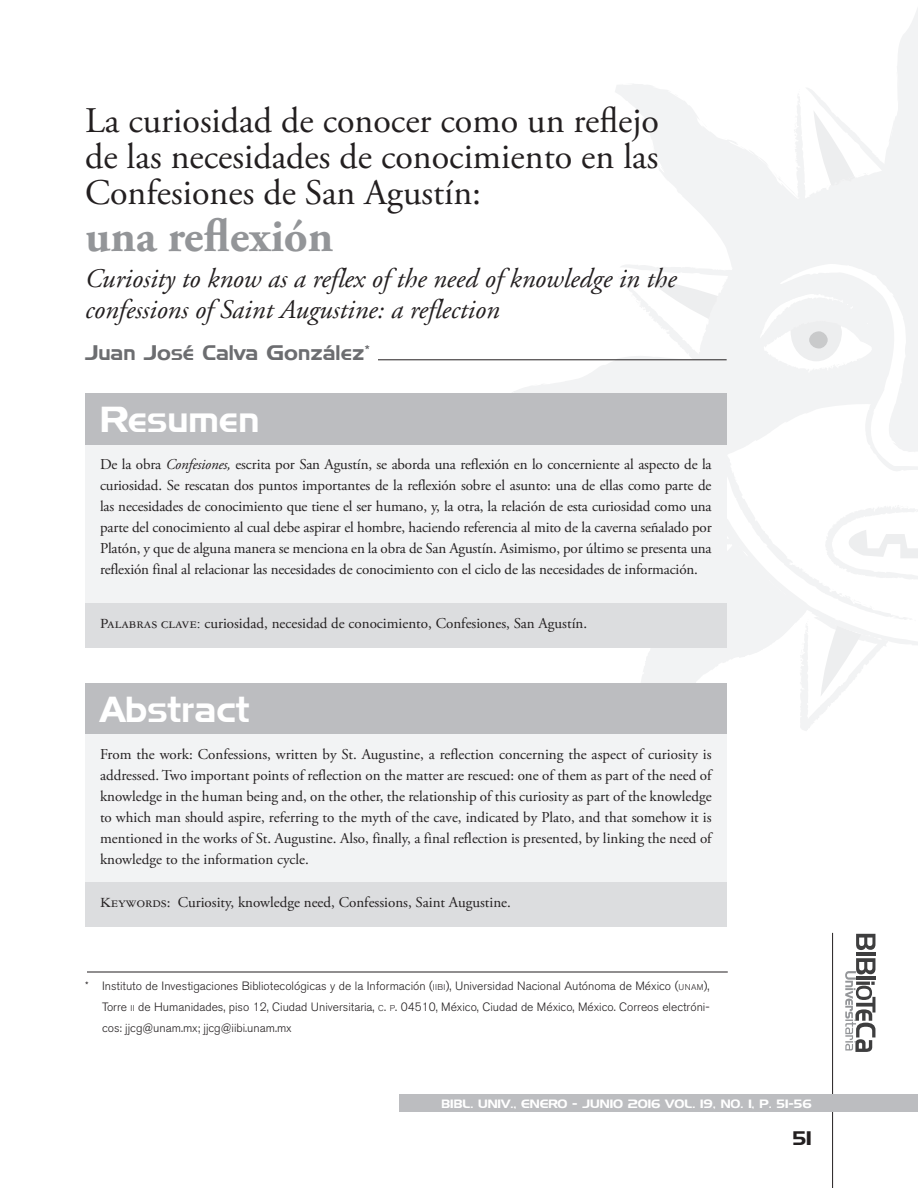
<style>
.page{position:relative;width:918px;height:1188px;background:#fff}
.page>*{position:absolute;margin:0;border:0;box-sizing:border-box;transform-origin:0 0}
.TITULO_-_parte_grand{font:700 46.5px "Adobe Garamond Pro";color:#939598}
.t1{font:36px/36px "Adobe Garamond Pro";color:#231f20;text-align:justify}
.RESUMEN_-_Titulo{font:36px "Denmark";color:#fff}
.TITULO_-_english{font:italic 27px/31.5px "Adobe Garamond LT";color:#231f20}
.t2{font:21px "Denmark";color:#6c6d70}
.t3{font:19.5px "Denmark";color:#231f20}
.RESUMEN_-_Español{font:15px/21px "Adobe Garamond Pro";color:#231f20;text-align:justify}
.Nota_al_pie{font:300 12px/21px "Akzidenz Grotesk BE";color:#231f20;text-align:justify}
.Identificador_derech{font:12px "Denmark";color:#fff}
.s1{font-style:italic}
.s2{font-family:"Garamond Three SC"}
.s3{font-size:8.4px}
.s4{font-style:inherit}
</style>
<div class="page">
<svg style="left:497px;top:8px;width:421px;height:385px"></svg>
<svg style="left:898px;top:50px;width:2px;height:9px"></svg>
<svg style="left:604px;top:87px;width:314px;height:644px"></svg>
<hr style="left:832px;top:933px;width:1px;height:255px;background:#231f20">
<svg style="left:856px;top:934px;width:19px;height:16px"></svg>
<hr style="left:856px;top:952px;width:19px;height:4px;background:#3e3e3f">
<svg style="left:845px;top:958px;width:30px;height:94px"></svg>
<div style="left:399px;top:1094px;width:519px;height:17px;background:#bcbdc0"></div>
<hr style="left:87px;top:972px;width:641px;height:1px;background:#231f20">
<div style="left:85px;top:684px;width:642px;height:53px;background:#bcbdc0"></div>
<div style="left:85px;top:735px;width:642px;height:160px;background:#f2f3f4"></div>
<div style="left:85px;top:882px;width:642px;height:45px;background:#dcdddf"></div>
<div style="left:85px;top:393px;width:642px;height:53px;background:#bcbdc0"></div>
<div style="left:85px;top:445px;width:642px;height:194px;background:#f2f3f4"></div>
<div style="left:85px;top:603px;width:642px;height:45px;background:#dcdddf"></div>
<hr style="left:378px;top:359px;width:349px;height:1px;background:#231f20">
<p class="t1" style="left:85px;top:104px;width:576px">La curiosidad de conocer como un reflejo de las necesidades de conocimiento en las Confesiones de San Agustín:</p>
<p class="TITULO_-_parte_grand" style="left:85px;top:209px;width:250px">una reflexión</p>
<p class="TITULO_-_english" style="left:85px;top:263px;width:593px">Curiosity to know as a reflex of the need of knowledge in the confessions of Saint Augustine: a reflection</p>
<p class="t2" style="left:85px;top:340px;width:287px">Juan José Calva González*</p>
<p class="RESUMEN_-_Titulo" style="left:100px;top:397px;width:161px">Resumen</p>
<p class="RESUMEN_-_Español" style="left:100px;top:454px;width:613px">De la obra <span class="s1">Confesiones,</span> escrita por San Agustín, se aborda una reflexión en lo concerniente al aspecto de la curiosidad. Se rescatan dos puntos importantes de la reflexión sobre el asunto: una de ellas como parte de las necesidades de conocimiento que tiene el ser humano, y, la otra, la relación de esta curiosidad como una parte del conocimiento al cual debe aspirar el hombre, haciendo referencia al mito de la caverna señalado por Platón, y que de alguna manera se menciona en la obra de San Agustín. Asimismo, por último se presenta una reflexión final al relacionar las necesidades de conocimiento con el ciclo de las necesidades de información.</p>
<p class="RESUMEN_-_Español" style="left:100px;top:613px;width:489px"><span class="s2">Palabras clave:</span> curiosidad, necesidad de conocimiento, Confesiones, San Agustín.</p>
<p class="RESUMEN_-_Titulo" style="left:100px;top:688px;width:151px">Abstract</p>
<p class="RESUMEN_-_Español" style="left:100px;top:744px;width:613px">From the work: Confessions, written by St. Augustine, a reflection concerning the aspect of curiosity is addressed. Two important points of reflection on the matter are rescued: one of them as part of the need of knowledge in the human being and, on the other, the relationship of this curiosity as part of the knowledge to which man should aspire, referring to the myth of the cave, indicated by Plato, and that somehow it is mentioned in the works of St. Augustine. Also, finally, a final reflection is presented, by linking the need of knowledge to the information cycle.</p>
<p class="RESUMEN_-_Español" style="left:100px;top:892px;width:412px"><span class="s2">Keywords</span>: Curiosity, knowledge need, Confessions, Saint Augustine.</p>
<p class="Nota_al_pie" style="left:102px;top:976px;width:609px;text-indent:-17px">* Instituto de Investigaciones Bibliotecológicas y de la Información (<span class="s3">IIBI</span>), Universidad Nacional Autónoma de México (<span class="s3">UNAM</span>), Torre <span class="s3">II</span> de Humanidades, piso 12, Ciudad Universitaria, <span class="s3">C</span><span class="s4">.</span> <span class="s3">P</span><span class="s4">.</span> 04510, México, Ciudad de México, México. Correos electróni&shy;cos: jjcg@unam.mx; jjcg@iibi.unam.mx</p>
<p class="Identificador_derech" style="left:442px;top:1096px;width:372px">BIBL. UNIV., ENERO - JUNIO 2016 VOL. 19, NO. 1, P. 51-56</p>
<p class="t3" style="left:792px;top:1127px;width:21px">51</p>
</div>
